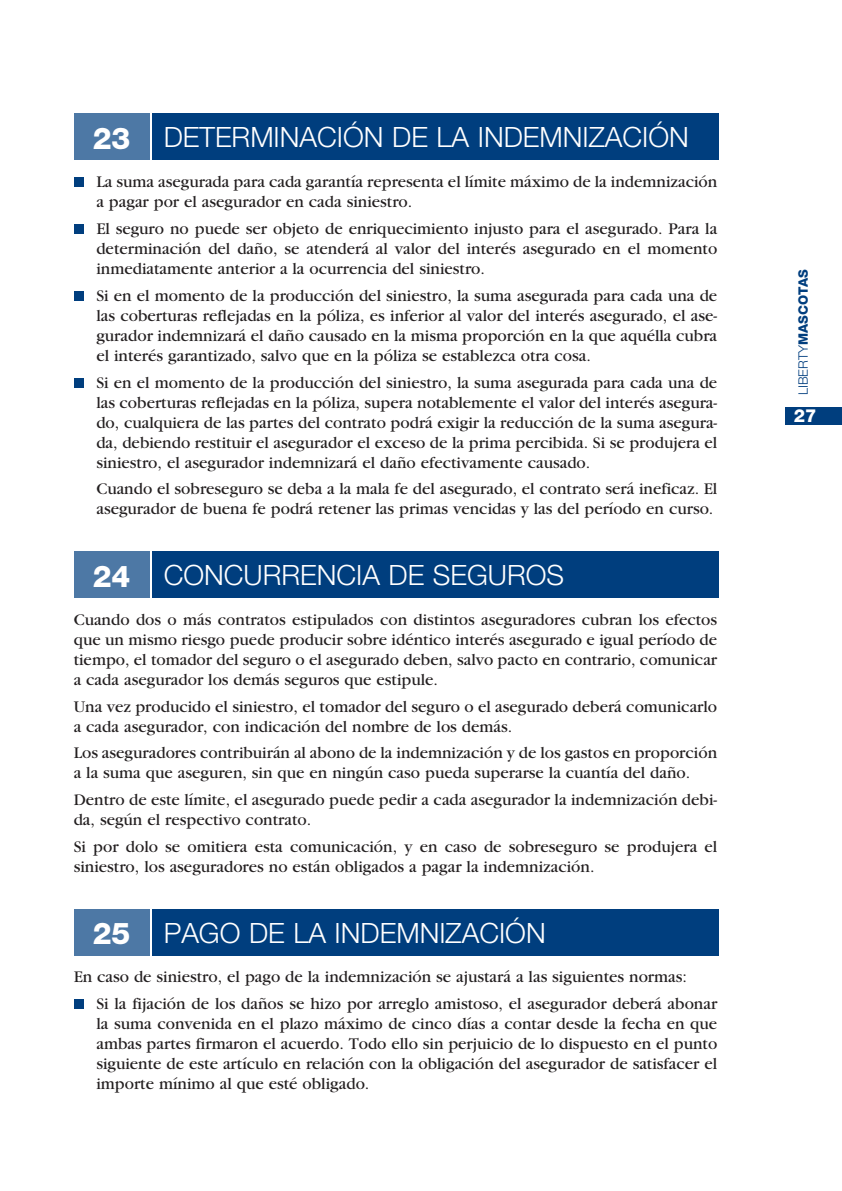
<style>
.page{position:relative;width:842px;height:1191px;background:#fff}
.page>*{position:absolute;margin:0;border:0;box-sizing:border-box;transform-origin:0 0}
.t1{font:300 28px "Helvetica Neue";color:#fff}
.t2{font:800 18px "Helvetica Neue";color:#fff}
.t3{font:17px/20px "Garamond";color:#231f20}
.t4{font:800 13px "Helvetica Neue";color:#003e7e}
.s1{font-weight:800;font-size:30px}
.s2{font-weight:300}
</style>
<div class="page">
<div style="left:785px;top:407px;width:57px;height:17px;background:#003e7e"></div>
<div style="left:152px;top:113px;width:567px;height:47px;background:#003e7e"></div>
<div style="left:74px;top:113px;width:76px;height:47px;background:#4d78a5"></div>
<div style="left:74px;top:177px;width:9px;height:10px;background:#003e7e"></div>
<div style="left:74px;top:224px;width:9px;height:10px;background:#003e7e"></div>
<div style="left:74px;top:291px;width:9px;height:10px;background:#003e7e"></div>
<div style="left:74px;top:378px;width:9px;height:9px;background:#003e7e"></div>
<div style="left:152px;top:551px;width:567px;height:47px;background:#003e7e"></div>
<div style="left:74px;top:551px;width:76px;height:47px;background:#4d78a5"></div>
<div style="left:152px;top:908px;width:567px;height:47px;background:#003e7e"></div>
<div style="left:74px;top:908px;width:76px;height:47px;background:#4d78a5"></div>
<div style="left:74px;top:999px;width:9px;height:10px;background:#003e7e"></div>
<h1 class="t1" style="left:93px;top:120px;width:598px"><span class="s1">23</span> DETERMINACIÓN DE LA INDEMNIZACIÓN</h1>
<p class="t3" style="left:96px;top:172px;width:622px">La suma asegurada para cada garantía representa el límite máximo de la indemnización a pagar por el asegurador en cada siniestro.</p>
<p class="t3" style="left:96px;top:219px;width:622px;text-align:justify">El seguro no puede ser objeto de enriquecimiento injusto para el asegurado. Para la determinación del daño, se atenderá al valor del interés asegurado en el momento inmediatamente anterior a la ocurrencia del siniestro.</p>
<p class="t3" style="left:96px;top:286px;width:622px;text-align:justify">Si en el momento de la producción del siniestro, la suma asegurada para cada una de las coberturas reflejadas en la póliza, es inferior al valor del interés asegurado, el ase&shy;gurador indemnizará el daño causado en la misma proporción en la que aquélla cubra el interés garantizado, salvo que en la póliza se establezca otra cosa.</p>
<p class="t3" style="left:96px;top:372px;width:622px;text-align:justify">Si en el momento de la producción del siniestro, la suma asegurada para cada una de las coberturas reflejadas en la póliza, supera notablemente el valor del interés asegura&shy;do, cualquiera de las partes del contrato podrá exigir la reducción de la suma asegura&shy;da, debiendo restituir el asegurador el exceso de la prima percibida. Si se produjera el siniestro, el asegurador indemnizará el daño efectivamente causado.</p>
<p class="t3" style="left:96px;top:479px;width:622px">Cuando el sobreseguro se deba a la mala fe del asegurado, el contrato será ineficaz. El asegurador de buena fe podrá retener las primas vencidas y las del período en curso.</p>
<h1 class="t1" style="left:93px;top:558px;width:473px"><span class="s1">24</span> CONCURRENCIA DE SEGUROS</h1>
<p class="t3" style="left:74px;top:609px;width:645px;text-align:justify">Cuando dos o más contratos estipulados con distintos aseguradores cubran los efectos que un mismo riesgo puede producir sobre idéntico interés asegurado e igual período de tiempo, el tomador del seguro o el asegurado deben, salvo pacto en contrario, comunicar a cada asegurador los demás seguros que estipule.</p>
<p class="t3" style="left:74px;top:696px;width:645px">Una vez producido el siniestro, el tomador del seguro o el asegurado deberá comunicarlo a cada asegurador, con indicación del nombre de los demás.</p>
<p class="t3" style="left:74px;top:743px;width:645px">Los aseguradores contribuirán al abono de la indemnización y de los gastos en proporción a la suma que aseguren, sin que en ningún caso pueda superarse la cuantía del daño.</p>
<p class="t3" style="left:74px;top:790px;width:645px">Dentro de este límite, el asegurado puede pedir a cada asegurador la indemnización debi&shy;da, según el respectivo contrato.</p>
<p class="t3" style="left:74px;top:837px;width:645px">Si por dolo se omitiera esta comunicación, y en caso de sobreseguro se produjera el siniestro, los aseguradores no están obligados a pagar la indemnización.</p>
<h1 class="t1" style="left:93px;top:915px;width:454px"><span class="s1">25</span> PAGO DE LA INDEMNIZACIÓN</h1>
<p class="t3" style="left:96px;top:964px;width:622px;line-height:26.8px;text-indent:-23px">En caso de siniestro, el pago de la indemnización se ajustará a las siguientes normas:<br>Si la fijación de los daños se hizo por arreglo amistoso, el asegurador deberá abonar</p>
<p class="t3" style="left:96px;top:1014px;width:622px;text-align:justify">la suma convenida en el plazo máximo de cinco días a contar desde la fecha en que ambas partes firmaron el acuerdo. Todo ello sin perjuicio de lo dispuesto en el punto siguiente de este artículo en relación con la obligación del asegurador de satisfacer el importe mínimo al que esté obligado.</p>
<p class="t4" style="left:795px;top:395px;width:128px;rotate:-90deg"><span class="s2">LIBERTY</span>MASCOTAS</p>
<p class="t2" style="left:794px;top:405px;width:24px">27</p>
</div>
